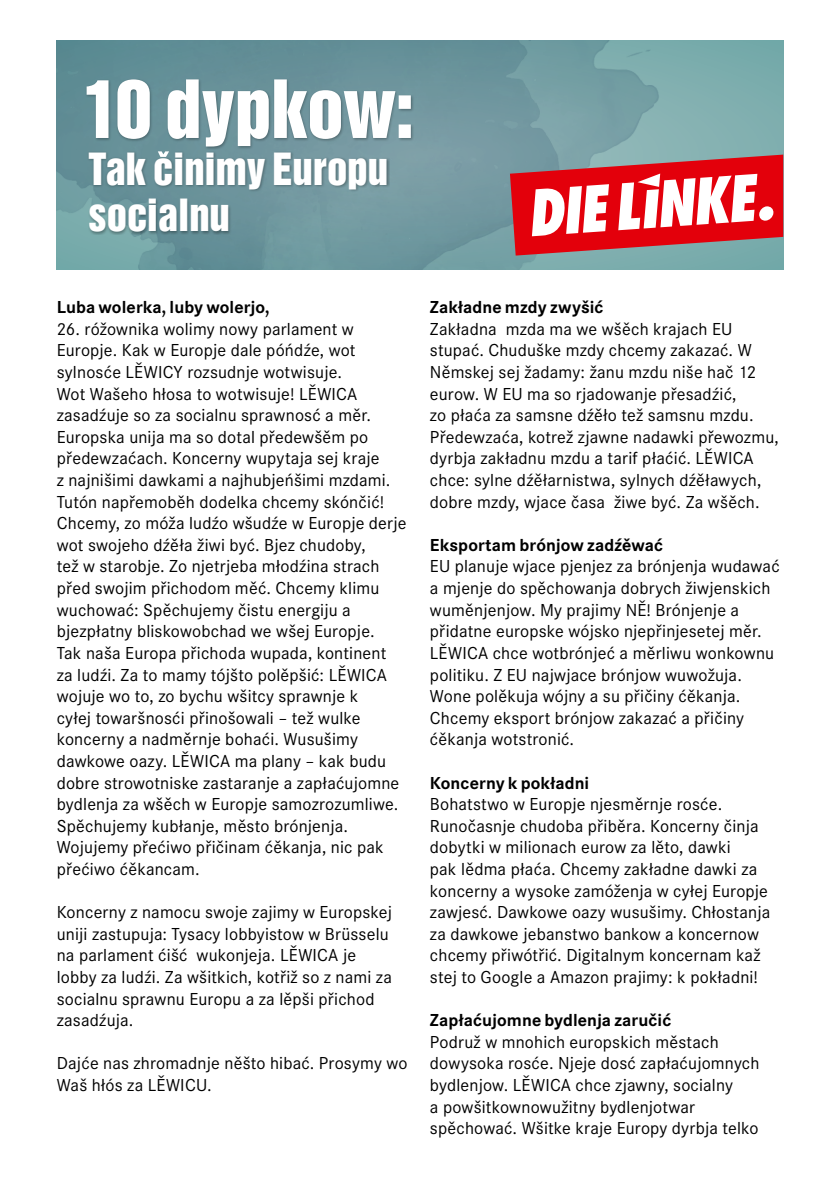
<style>
.page{position:relative;width:840px;height:1191px;background:#fff}
.page>*{position:absolute;margin:0;border:0;box-sizing:border-box;transform-origin:0 0}
.t1{font:73.2px "Helvetica Inserat LT";letter-spacing:-.005em;color:#fff}
.t2{font:40.8px "Helvetica Inserat LT";letter-spacing:-.005em;color:#fff}
.t3{font:18px/21.6px "Corporate S";letter-spacing:.01em;color:#000}
.t4{font:700 18px "Corporate S";letter-spacing:.005em;color:#000}
</style>
<div class="page">
<div style="left:57px;top:41px;width:725px;height:229px;background:#7eaeae"></div>
<img style="left:665px;top:120px;width:26px;height:35px">
<img style="left:57px;top:41px;width:608px;height:229px">
<svg style="left:509px;top:155px;width:273px;height:100px;background:#d6646a"></svg>
<div style="left:85px;top:79px;width:329px;height:71px;background:#000;opacity:.3"></div>
<div style="left:88px;top:198px;width:143px;height:37px;background:#000;opacity:.3"></div>
<div style="left:87px;top:151px;width:303px;height:41px;background:#000;opacity:.3"></div>
<svg style="left:158px;top:151px;width:11px;height:6px"></svg>
<h1 class="t1" style="left:83px;top:65px;width:332px">10 dypkow:</h1>
<h2 class="t2" style="left:88px;top:144px;width:301px">Tak cinimy Europu</h2>
<h2 class="t2" style="left:88px;top:191px;width:143px">socialnu</h2>
<p class="t4" style="left:57px;top:297px;width:214px">Luba wolerka, luby wolerjo,</p>
<p class="t3" style="left:57px;top:318px;width:351px">26. róžownika wolimy nowy parlament w Europje. Kak w Europje dale póńdźe, wot sylnosće LĚWICY rozsudnje wotwisuje.<br>Wot Wašeho hłosa to wotwisuje! LĚWICA zasadźuje so za socialnu sprawnosć a měr.<br>Europska unija ma so dotal předewšěm po předewzaćach. Koncerny wupytaja sej kraje<br>z najnišimi dawkami a najhubjeńšimi mzdami.<br>Tutón napřemoběh dodelka chcemy skónčić!<br>Chcemy, zo móža ludźo wšudźe w Europje derje wot swojeho dźěła žiwi być. Bjez chudoby,<br>tež w starobje. Zo njetrjeba młodźina strach před swojim přichodom měć. Chcemy klimu wuchować: Spěchujemy čistu energiju a bjezpłatny bliskowobchad we wšej Europje.<br>Tak naša Europa přichoda wupada, kontinent za ludźi. Za to mamy tójšto polěpšić: LĚWICA wojuje wo to, zo bychu wšitcy sprawnje k<br>cyłej towaršnosći přinošowali – tež wulke koncerny a nadměrnje bohaći. Wusušimy dawkowe oazy. LĚWICA ma plany – kak budu dobre strowotniske zastaranje a zapłaćujomne bydlenja za wšěch w Europje samozrozumliwe.<br>Spěchujemy kubłanje, město brónjenja.<br>Wojujemy přećiwo přičinam ćěkanja, nic pak přećiwo ćěkancam.</p>
<p class="t3" style="left:57px;top:901px;width:336px">Koncerny z namocu swoje zajimy w Europskej uniji zastupuja: Tysacy lobbyistow w Brüsselu na parlament ćišć wukonjeja. LĚWICA je lobby za ludźi. Za wšitkich, kotřiž so z nami za socialnu sprawnu Europu a za lěpši přichod zasadźuja.</p>
<p class="t3" style="left:57px;top:1052px;width:352px">Dajće nas zhromadnje něšto hibać. Prosymy wo<br>Waš hłós za LĚWICU.</p>
<p class="t4" style="left:429px;top:297px;width:175px">Zakładne mzdy zwyšić</p>
<p class="t3" style="left:429px;top:318px;width:350px">Zakładna mzda ma we wšěch krajach EU stupać. Chuduške mzdy chcemy zakazać. W Němskej sej žadamy: žanu mzdu niše hač 12 eurow. W EU ma so rjadowanje přesadźić,<br>zo płaća za samsne dźěło tež samsnu mzdu.<br>Předewzaća, kotrež zjawne nadawki přewozmu, dyrbja zakładnu mzdu a tarif płaćić. LĚWICA chce: sylne dźěłarnistwa, sylnych dźěławych, dobre mzdy, wjace časa žiwe być. Za wšěch.</p>
<p class="t4" style="left:429px;top:534px;width:235px">Eksportam brónjow zadźěwać</p>
<p class="t3" style="left:429px;top:556px;width:351px">EU planuje wjace pjenjez za brónjenja wudawać a mjenje do spěchowanja dobrych žiwjenskich wuměnjenjow. My prajimy NĚ! Brónjenje a přidatne europske wójsko njepřinjesetej měr.<br>LĚWICA chce wotbrónjeć a měrliwu wonkownu politiku. Z EU najwjace brónjow wuwožuja.<br>Wone polěkuja wójny a su přičiny ćěkanja.<br>Chcemy eksport brónjow zakazać a přičiny ćěkanja wotstronić.</p>
<p class="t4" style="left:429px;top:772px;width:161px">Koncerny k pokładni</p>
<p class="t3" style="left:429px;top:793px;width:342px">Bohatstwo w Europje njesměrnje rosće.<br>Runočasnje chudoba přiběra. Koncerny činja dobytki w milionach eurow za lěto, dawki<br>pak lědma płaća. Chcemy zakładne dawki za koncerny a wysoke zamóženja w cyłej Europje zawjesć. Dawkowe oazy wusušimy. Chłostanja za dawkowe jebanstwo bankow a koncernow chcemy přiwótřić. Digitalnym koncernam kaž stej to Google a Amazon prajimy: k pokładni!</p>
<p class="t4" style="left:429px;top:1010px;width:243px">Zapłaćujomne bydlenja zaručić</p>
<p class="t3" style="left:429px;top:1031px;width:331px">Podruž w mnohich europskich městach dowysoka rosće. Njeje dosć zapłaćujomnych bydlenjow. LĚWICA chce zjawny, socialny<br>a powšitkownowužitny bydlenjotwar spěchować. Wšitke kraje Europy dyrbja telko</p>
</div>
